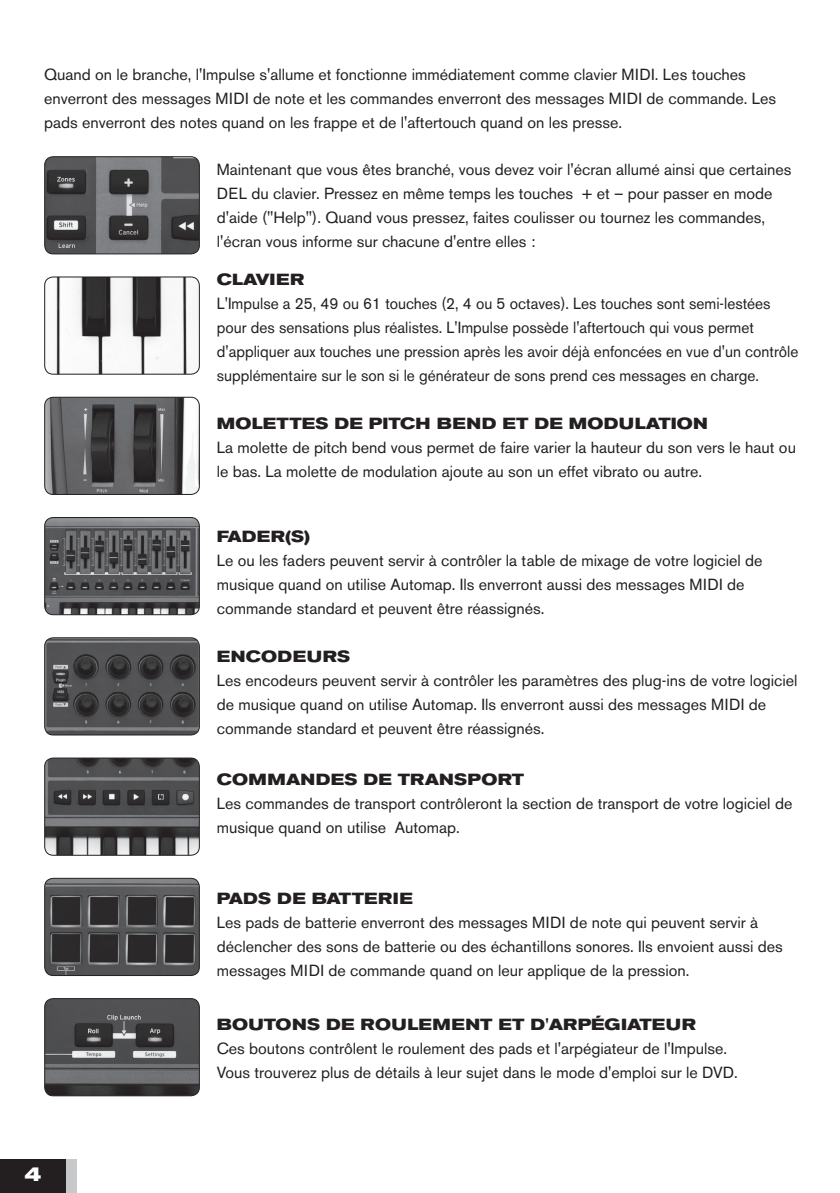
<style>
.page{position:relative;width:840px;height:1193px;background:#fff}
.page>*{position:absolute;margin:0;border:0;box-sizing:border-box;transform-origin:0 0}
.t1{font:700 expanded 20px "Akzidenz Grotesk BE";color:#fff}
.t2{font:16px/24px "Akzidenz Grotesk BE";color:#231f20}
.t3{font:16px/24px "Akzidenz Grotesk BE";color:#231f20;scale:.96 1}
.t4{font:700 expanded 16px "Akzidenz Grotesk BE";letter-spacing:.02em;color:#231f20}
</style>
<div class="page">
<div style="left:2px;top:1158px;width:75px;height:34px;background:#c7c8ca"></div>
<div style="left:0;top:1158px;width:65px;height:34px;background:#231f20"></div>
<img style="left:45px;top:157px;width:154px;height:97px">
<div style="left:44px;top:156px;width:156px;height:98px;border:1px solid #231f20;border-radius:9px"></div>
<img style="left:45px;top:278px;width:154px;height:96px">
<div style="left:44px;top:276px;width:156px;height:98px;border:1px solid #231f20;border-radius:9px"></div>
<img style="left:45px;top:398px;width:154px;height:96px">
<div style="left:44px;top:396px;width:156px;height:99px;border:1px solid #231f20;border-radius:9px"></div>
<img style="left:45px;top:517px;width:154px;height:97px">
<div style="left:44px;top:517px;width:156px;height:98px;border:1px solid #231f20;border-radius:9px"></div>
<img style="left:45px;top:637px;width:154px;height:98px">
<div style="left:44px;top:637px;width:156px;height:98px;border:1px solid #231f20;border-radius:9px"></div>
<img style="left:45px;top:759px;width:154px;height:96px">
<div style="left:44px;top:757px;width:156px;height:98px;border:1px solid #231f20;border-radius:9px"></div>
<img style="left:45px;top:879px;width:154px;height:96px">
<div style="left:44px;top:877px;width:156px;height:98px;border:1px solid #231f20;border-radius:9px"></div>
<img style="left:45px;top:999px;width:154px;height:96px">
<div style="left:44px;top:997px;width:156px;height:99px;border:1px solid #231f20;border-radius:9px"></div>
<p class="t2" style="left:44px;top:63px;width:733px">Quand on le branche, l'Impulse s'allume et fonctionne immédiatement comme clavier MIDI. Les touches enverront des messages MIDI de note et les commandes enverront des messages MIDI de commande. Les pads enverront des notes quand on les frappe et de l'aftertouch quand on les presse.</p>
<p class="t2" style="left:217px;top:157px;width:576px">Maintenant que vous êtes branché, vous devez voir l'écran allumé ainsi que certaines DEL du clavier. Pressez en même temps les touches + et – pour passer en mode d'aide ("Help"). Quand vous pressez, faites coulisser ou tournez les commandes, l'écran vous informe sur chacune d'entre elles :</p>
<p class="t4" style="left:217px;top:270px;width:89px">CLAVIER</p>
<p class="t3" style="left:217px;top:292px;width:607px">L'Impulse a 25, 49 ou 61 touches (2, 4 ou 5 octaves). Les touches sont semi-lestées pour des sensations plus réalistes. L'Impulse possède l'aftertouch qui vous permet d'appliquer aux touches une pression après les avoir déjà enfoncées en vue d'un contrôle supplémentaire sur le son si le générateur de sons prend ces messages en charge.</p>
<p class="t4" style="left:217px;top:414px;width:492px">MOLETTES DE PITCH BEND ET DE MODULATION</p>
<p class="t2" style="left:217px;top:436px;width:580px">La molette de pitch bend vous permet de faire varier la hauteur du son vers le haut ou le bas. La molette de modulation ajoute au son un effet vibrato ou autre.</p>
<p class="t4" style="left:217px;top:526px;width:95px">FADER(S)</p>
<p class="t2" style="left:217px;top:548px;width:547px">Le ou les faders peuvent servir à contrôler la table de mixage de votre logiciel de musique quand on utilise Automap. Ils enverront aussi des messages MIDI de commande standard et peuvent être réassignés.</p>
<p class="t4" style="left:217px;top:646px;width:135px">ENCODEURS</p>
<p class="t2" style="left:217px;top:668px;width:582px">Les encodeurs peuvent servir à contrôler les paramètres des plug-ins de votre logiciel de musique quand on utilise Automap. Ils enverront aussi des messages MIDI de commande standard et peuvent être réassignés.</p>
<p class="t4" style="left:217px;top:770px;width:308px">COMMANDES DE TRANSPORT</p>
<p class="t2" style="left:217px;top:791px;width:576px">Les commandes de transport contrôleront la section de transport de votre logiciel de musique quand on utilise Automap.</p>
<p class="t1" style="left:25px;top:1162px;width:19px">4</p>
<p class="t4" style="left:217px;top:888px;width:197px">PADS DE BATTERIE</p>
<p class="t2" style="left:217px;top:910px;width:567px">Les pads de batterie enverront des messages MIDI de note qui peuvent servir à déclencher des sons de batterie ou des échantillons sonores. Ils envoient aussi des messages MIDI de commande quand on leur applique de la pression.</p>
<p class="t4" style="left:217px;top:1014px;width:31px">BOUTONS</p>
<p class="t4" style="left:326px;top:1014px;width:15px">DE</p>
<p class="t4" style="left:360px;top:1014px;width:16px">ROULEMENT</p>
<p class="t4" style="left:498px;top:1014px;width:66px">ET D'ARP</p>
<p class="t4" style="left:590px;top:1014px;width:44px">ÉGIATEUR</p>
<p class="t2" style="left:217px;top:1035px;width:522px">Ces boutons contrôlent le roulement des pads et l'arpégiateur de l'Impulse.<br>Vous trouverez plus de détails à leur sujet dans le mode d'emploi sur le DVD.</p>
</div>
